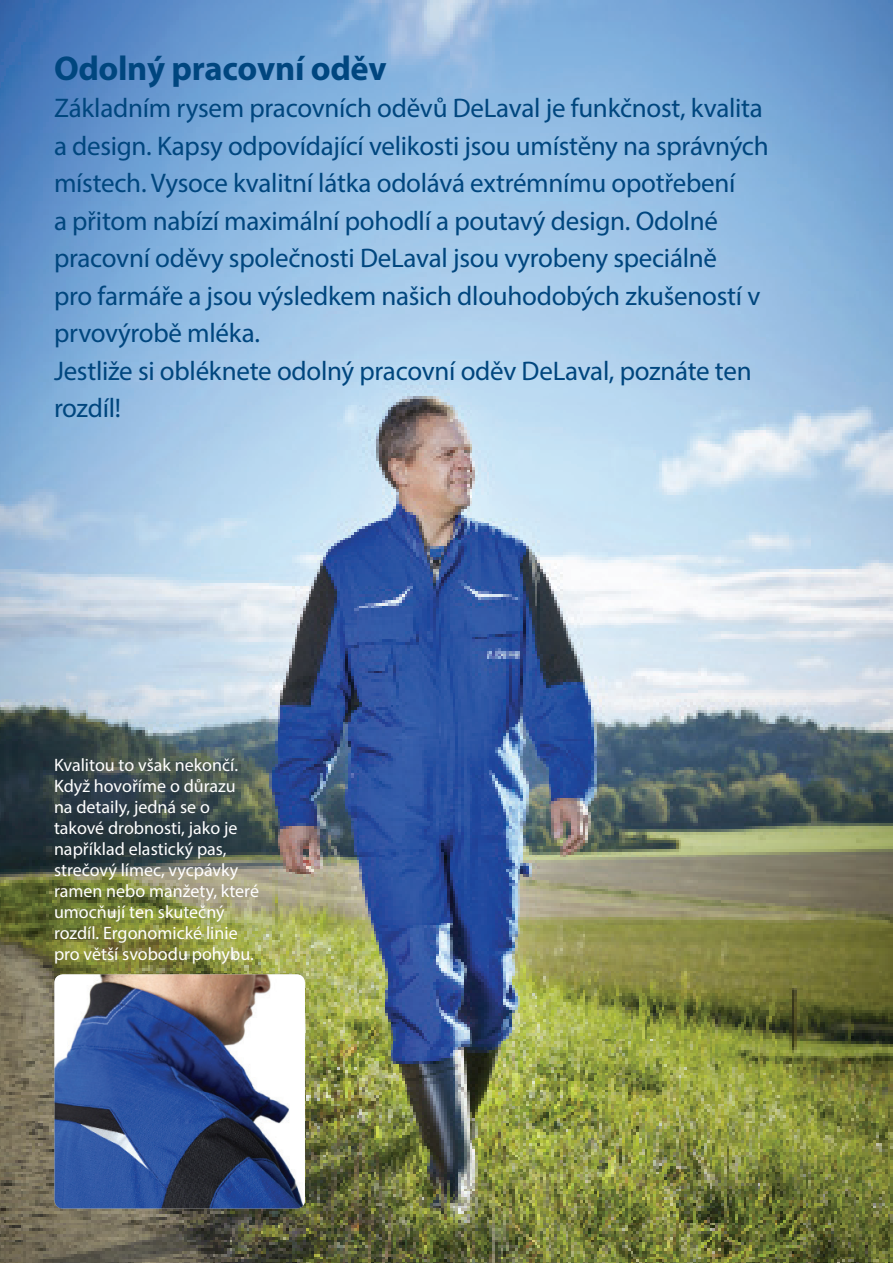
<style>
.page{position:relative;width:893px;height:1263px;background:#fff}
.page>*{position:absolute;margin:0;border:0;box-sizing:border-box;transform-origin:0 0}
.t1{font:700 34.5px "Myriad Pro";letter-spacing:-.01em;color:#00467f}
.t2{font:27px/37.5px "Myriad Pro";letter-spacing:-.01em;color:#00467e}
.t3{font:18px/21px "Myriad Pro";color:#fff}
</style>
<div class="page">
<img style="left:0;top:0;width:893px;height:1263px">
<img style="left:55px;top:974px;width:250px;height:234px">
<p class="t1" style="left:54px;top:46px;width:334px">Odolný pracovní oděv</p>
<p class="t2" style="left:54px;top:89px;width:716px">Základním rysem pracovních oděvů DeLaval je funkčnost, kvalita a design. Kapsy odpovídající velikosti jsou umístěny na správných místech. Vysoce kvalitní látka odolává extrémnímu opotřebení<br>a přitom nabízí maximální pohodlí a poutavý design. Odolné pracovní oděvy společnosti DeLaval jsou vyrobeny speciálně<br>pro farmáře a jsou výsledkem našich dlouhodobých zkušeností v prvovýrobě mléka.<br>Jestliže si obléknete odolný pracovní oděv DeLaval, poznáte ten rozdíl!</p>
<p class="t3" style="left:54px;top:754px;width:206px">Kvalitou to však nekončí.<br>Když hovoříme o důrazu na detaily, jedná se o takové drobnosti, jako je například elastický pas, strečový límec, vycpávky ramen nebo manžety, které umocňují ten skutečný rozdíl. Ergonomické linie pro větší svobodu pohybu.</p>
</div>
